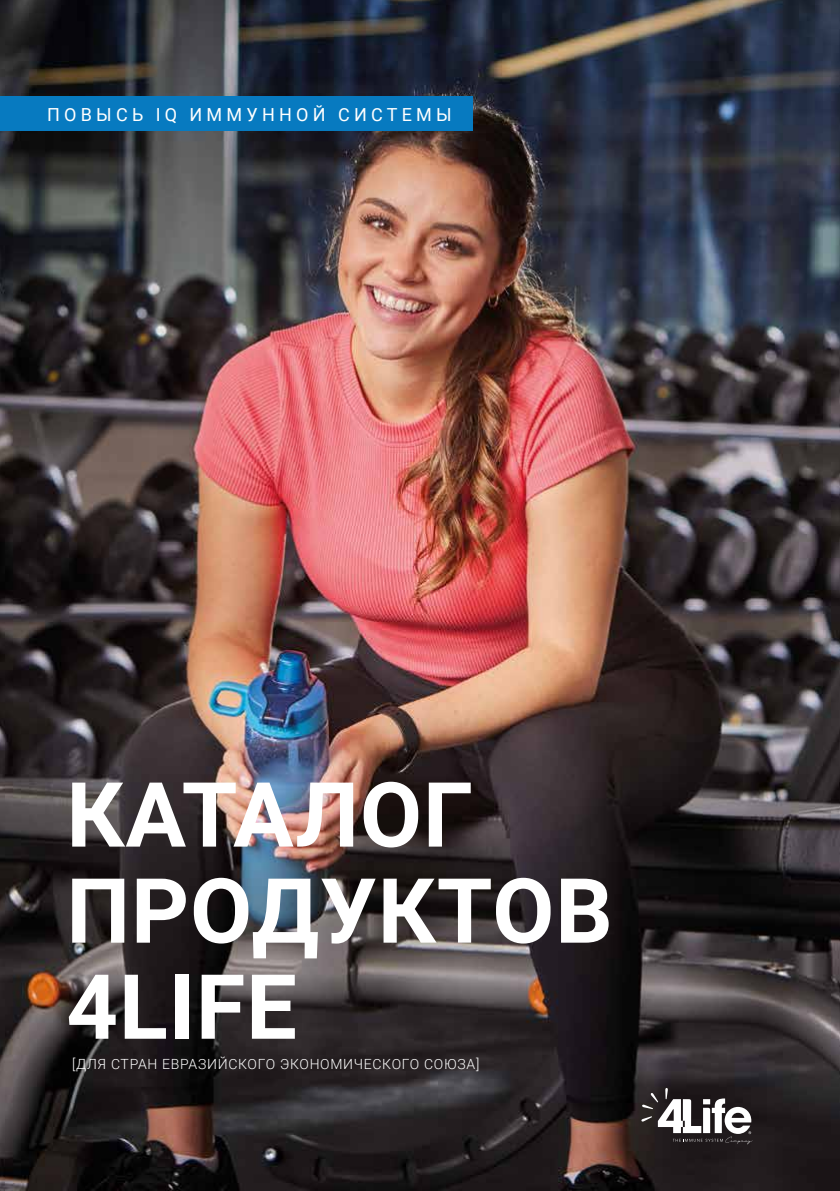
<style>
.page{position:relative;width:840px;height:1191px;background:#fff}
.page>*{position:absolute;margin:0;border:0;box-sizing:border-box;transform-origin:0 0}
.t1{font:700 90px/96px "Roboto";letter-spacing:.01em;color:#fff}
.t2{font:18px "Roboto";letter-spacing:.235em;color:#fff}
.t3{font:300 14px "Roboto";letter-spacing:.05em;color:#fff}
</style>
<div class="page">
<img style="left:0;top:0;width:839px;height:1191px">
<svg style="left:641px;top:1088px;width:111px;height:56px"></svg>
<div style="left:0;top:96px;width:472px;height:34px;background:#077ac0"></div>
<p class="t2" style="left:47px;top:102px;width:406px">ПОВЫСЬ IQ ИММУННОЙ СИСТЕМЫ</p>
<h1 class="t1" style="left:66px;top:763px;width:547px">КАТАЛОГ<br>ПРОДУКТОВ<br>4LIFE</h1>
<p class="t3" style="left:72px;top:1054px;width:408px">[ДЛЯ СТРАН ЕВРАЗИЙСКОГО ЭКОНОМИЧЕСКОГО СОЮЗА]</p>
</div>
